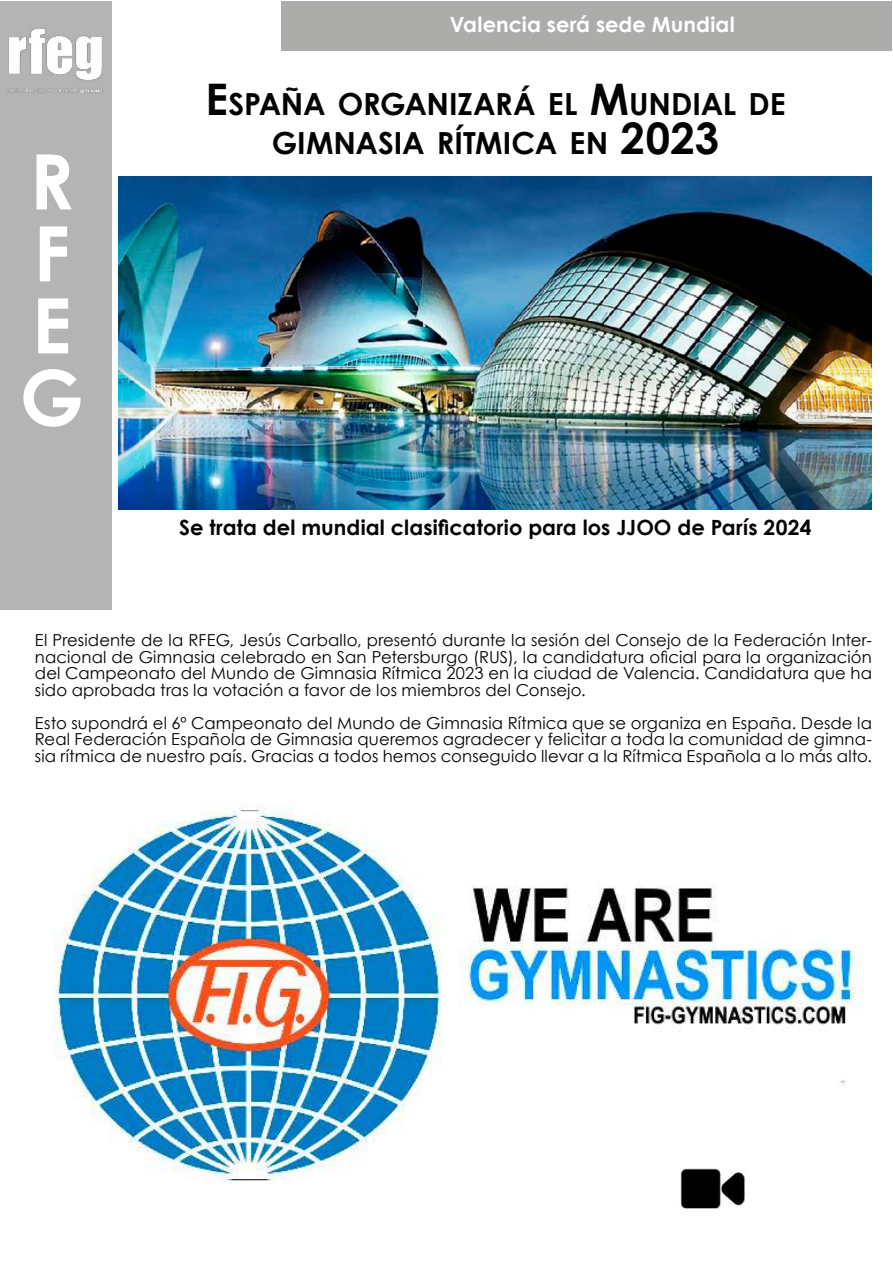
<style>
.page{position:relative;width:893px;height:1263px;background:#fff}
.page>*{position:absolute;margin:0;border:0;box-sizing:border-box;transform-origin:0 0}
.t1{font:700 76.5px/72px "Century Gothic";color:#fff}
.t2{font:700 30.45px/39px "Century Gothic";letter-spacing:-.005em;color:#010202}
.t3{font:700 21px "Century Gothic";letter-spacing:.005em;color:#010202}
.t4{font:700 21px "Century Gothic";letter-spacing:.005em;color:#fff}
.t5{font:16.5px/16.5px "Century Gothic";letter-spacing:.005em;color:#010202;text-align:justify}
.s1{font-size:43.5px}
</style>
<div class="page">
<div style="left:281px;top:1px;width:611px;height:50px;background:#acacab"></div>
<div style="left:0;top:1px;width:111px;height:609px;background:#b5b4b4"></div>
<img style="left:119px;top:176px;width:753px;height:334px">
<img style="left:54px;top:804px;width:808px;height:380px">
<img style="left:0;top:26px;width:111px;height:75px">
<img style="left:632px;top:1126px;width:138px;height:84px">
<h1 class="t1" style="left:20px;top:142px;width:66px">R<br>F<br>E<br>G</h1>
<p class="t4" style="left:450px;top:8px;width:287px">Valencia será sede Mundial</p>
<h2 class="t2" style="left:205px;top:83px;width:156px"><span class="s1">E</span>SPAÑA ORG</h2>
<h2 class="t2" style="left:272px;top:83px;width:515px;text-indent:133px">ANIZARÁ EL <span class="s1">M</span>UNDIAL DE<br>GIMNASIA RÍTMICA EN <span class="s1">2023</span></h2>
<p class="t3" style="left:179px;top:512px;width:634px">Se trata del mundial clasificatorio para los JJOO de París 2024</p>
<p class="t5" style="left:35px;top:632px;width:839px">El Presidente de la RFEG, Jesús Carballo, presentó durante la sesión del Consejo de la Federación Inter&shy;nacional de Gimnasia celebrado en San Petersburgo (RUS), la candidatura oficial para la organización del Campeonato del Mundo de Gimnasia Rítmica 2023 en la ciudad de Valencia. Candidatura que ha sido aprobada tras la votación a favor de los miembros del Consejo.</p>
<p class="t5" style="left:35px;top:714px;width:839px">Esto supondrá el 6º Campeonato del Mundo de Gimnasia Rítmica que se organiza en España. Desde la Real Federación Española de Gimnasia queremos agradecer y felicitar a toda la comunidad de gimna&shy;sia rítmica de nuestro país. Gracias a todos hemos conseguido llevar a la Rítmica Española a lo más alto.</p>
</div>
